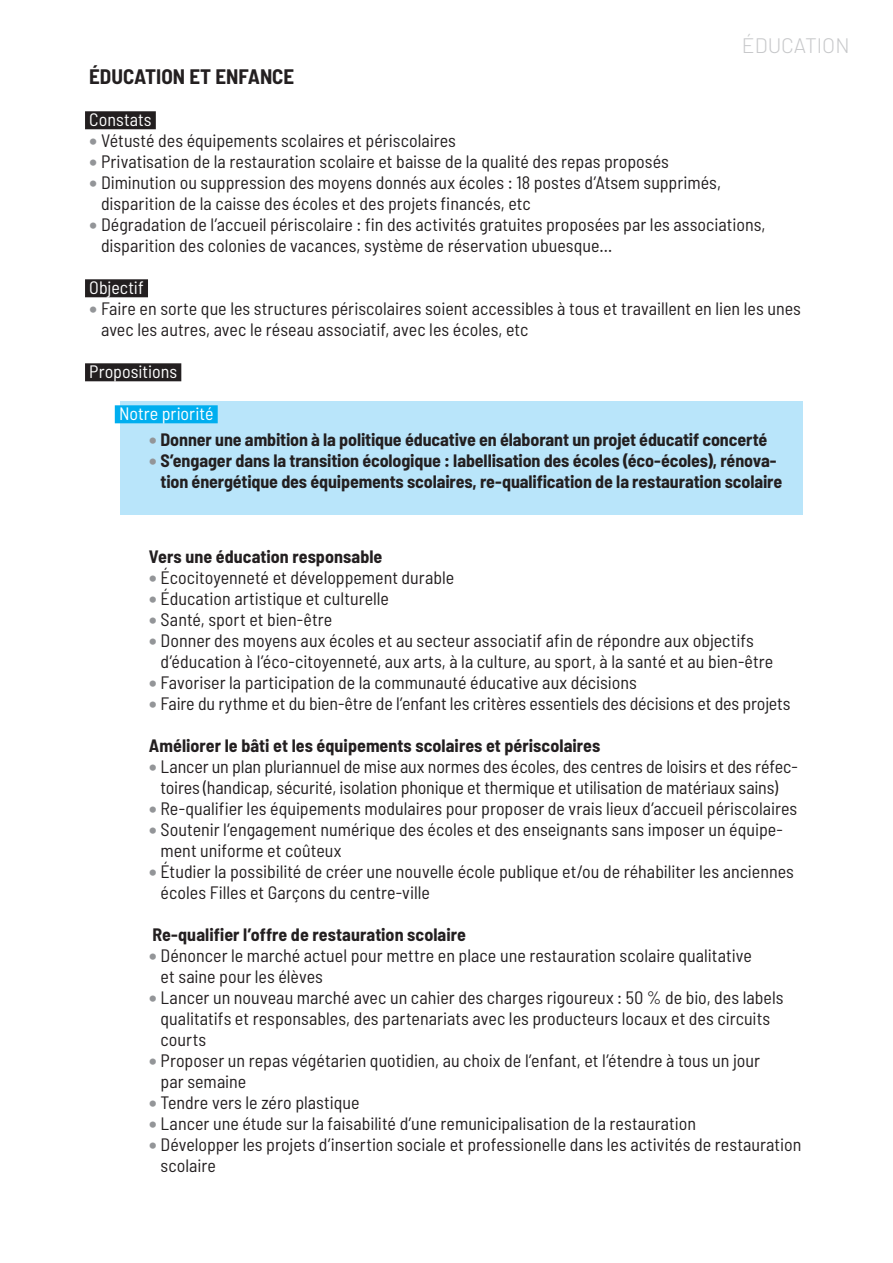
<style>
.page{position:relative;width:893px;height:1263px;background:#fff}
.page>*{position:absolute;margin:0;border:0;box-sizing:border-box;transform-origin:0 0}
.t1{font:700 semi-condensed 21px "Barlow";color:#231f20}
.t2{font:300 21px "Barlow";color:#c7c8ca}
.t3{font:semi-condensed 18px/21px "Barlow";color:#231f20}
.Titre_Propositions{font:700 semi-condensed 18px/21px "Barlow";letter-spacing:-.005em;color:#231f20}
.SS-titre-_Constats{font:semi-condensed 18px "Barlow";color:#fff}
.s1{font-size:27px;color:#939598}
.s2{font-weight:400;font-size:27px;color:#939598}
</style>
<div class="page">
<div style="left:120px;top:401px;width:682px;height:113px;background:#b9e5fa"></div>
<div style="left:85px;top:111px;width:71px;height:18px;background:#231f20"></div>
<div style="left:85px;top:279px;width:63px;height:18px;background:#231f20"></div>
<div style="left:85px;top:363px;width:96px;height:18px;background:#231f20"></div>
<div style="left:115px;top:405px;width:103px;height:18px;background:#00aeef"></div>
<p class="t2" style="left:742px;top:32px;width:109px">ÉDUCATION</p>
<p class="t1" style="left:89px;top:64px;width:206px">ÉDUCATION ET ENFANCE</p>
<p class="SS-titre-_Constats" style="left:89px;top:109px;width:64px">Constats</p>
<p class="t3" style="left:89px;top:130px;width:368px"><span class="s1">∙</span> Vétusté des équipements scolaires et périscolaires</p>
<p class="t3" style="left:89px;top:151px;width:581px"><span class="s1">∙</span> Privatisation de la restauration scolaire et baisse de la qualité des repas proposés</p>
<p class="t3" style="left:101px;top:172px;width:621px;text-indent:-12px"><span class="s1">∙</span> Diminution ou suppression des moyens donnés aux écoles : 18 postes d’Atsem supprimés, disparition de la caisse des écoles et des projets financés, etc</p>
<p class="t3" style="left:101px;top:214px;width:666px;text-indent:-12px"><span class="s1">∙</span> Dégradation de l’accueil périscolaire : fin des activités gratuites proposées par les associations, disparition des colonies de vacances, système de réservation ubuesque…</p>
<p class="SS-titre-_Constats" style="left:89px;top:277px;width:56px">Objectif</p>
<p class="t3" style="left:101px;top:298px;width:701px;text-indent:-12px"><span class="s1">∙</span> Faire en sorte que les structures périscolaires soient accessibles à tous et travaillent en lien les unes avec les autres, avec le réseau associatif, avec les écoles, etc</p>
<p class="SS-titre-_Constats" style="left:89px;top:361px;width:89px">Propositions</p>
<p class="SS-titre-_Constats" style="left:119px;top:403px;width:96px">Notre priorité</p>
<p class="Titre_Propositions" style="left:149px;top:428px;width:620px"><span class="s2">∙</span> Donner une ambition à la politique éducative en élaborant un projet éducatif concerté</p>
<p class="Titre_Propositions" style="left:161px;top:449px;width:623px;text-indent:-12px"><span class="s2">∙</span> S’engager dans la transition écologique : labellisation des écoles (éco-écoles), rénova&shy;tion énergétique des équipements scolaires, re-qualification de la restauration scolaire</p>
<p class="Titre_Propositions" style="left:149px;top:545px;width:235px">Vers une éducation responsable</p>
<p class="t3" style="left:149px;top:566px;width:307px"><span class="s1">∙</span> Écocitoyenneté et développement durable</p>
<p class="t3" style="left:149px;top:587px;width:242px"><span class="s1">∙</span> Éducation artistique et culturelle</p>
<p class="t3" style="left:149px;top:608px;width:185px"><span class="s1">∙</span> Santé, sport et bien-être</p>
<p class="t3" style="left:161px;top:629px;width:614px;text-indent:-12px"><span class="s1">∙</span> Donner des moyens aux écoles et au secteur associatif afin de répondre aux objectifs d’éducation à l’éco-citoyenneté, aux arts, à la culture, au sport, à la santé et au bien-être</p>
<p class="t3" style="left:149px;top:671px;width:489px"><span class="s1">∙</span> Favoriser la participation de la communauté éducative aux décisions</p>
<p class="t3" style="left:149px;top:692px;width:643px"><span class="s1">∙</span> Faire du rythme et du bien-être de l’enfant les critères essentiels des décisions et des projets</p>
<p class="Titre_Propositions" style="left:149px;top:734px;width:453px">Améliorer le bâti et les équipements scolaires et périscolaires</p>
<p class="t3" style="left:149px;top:755px;width:651px;text-align:center"><span class="s1">∙</span> Lancer un plan pluriannuel de mise aux normes des écoles, des centres de loisirs et des réfec&shy;toires (handicap, sécurité, isolation phonique et thermique et utilisation de matériaux sains)</p>
<p class="t3" style="left:149px;top:797px;width:650px"><span class="s1">∙</span> Re-qualifier les équipements modulaires pour proposer de vrais lieux d’accueil périscolaires</p>
<p class="t3" style="left:161px;top:818px;width:624px;text-indent:-12px"><span class="s1">∙</span> Soutenir l’engagement numérique des écoles et des enseignants sans imposer un équipe&shy;ment uniforme et coûteux</p>
<p class="t3" style="left:161px;top:860px;width:635px;text-indent:-12px"><span class="s1">∙</span> Étudier la possibilité de créer une nouvelle école publique et/ou de réhabiliter les anciennes écoles Filles et Garçons du centre-ville</p>
<p class="Titre_Propositions" style="left:152px;top:923px;width:315px">Re-qualifier l’offre de restauration scolaire</p>
<p class="t3" style="left:161px;top:944px;width:593px;text-indent:-12px"><span class="s1">∙</span> Dénoncer le marché actuel pour mettre en place une restauration scolaire qualitative et saine pour les élèves</p>
<p class="t3" style="left:161px;top:986px;width:624px;text-indent:-12px"><span class="s1">∙</span> Lancer un nouveau marché avec un cahier des charges rigoureux : 50 % de bio, des labels qualitatifs et responsables, des partenariats avec les producteurs locaux et des circuits courts</p>
<p class="t3" style="left:161px;top:1049px;width:601px;text-indent:-12px"><span class="s1">∙</span> Proposer un repas végétarien quotidien, au choix de l’enfant, et l’étendre à tous un jour par semaine</p>
<p class="t3" style="left:149px;top:1091px;width:212px"><span class="s1">∙</span> Tendre vers le zéro plastique</p>
<p class="t3" style="left:149px;top:1112px;width:549px"><span class="s1">∙</span> Lancer une étude sur la faisabilité d’une remunicipalisation de la restauration</p>
<p class="t3" style="left:161px;top:1133px;width:642px;text-indent:-12px"><span class="s1">∙</span> Développer les projets d’insertion sociale et professionelle dans les activités de restauration scolaire</p>
</div>
